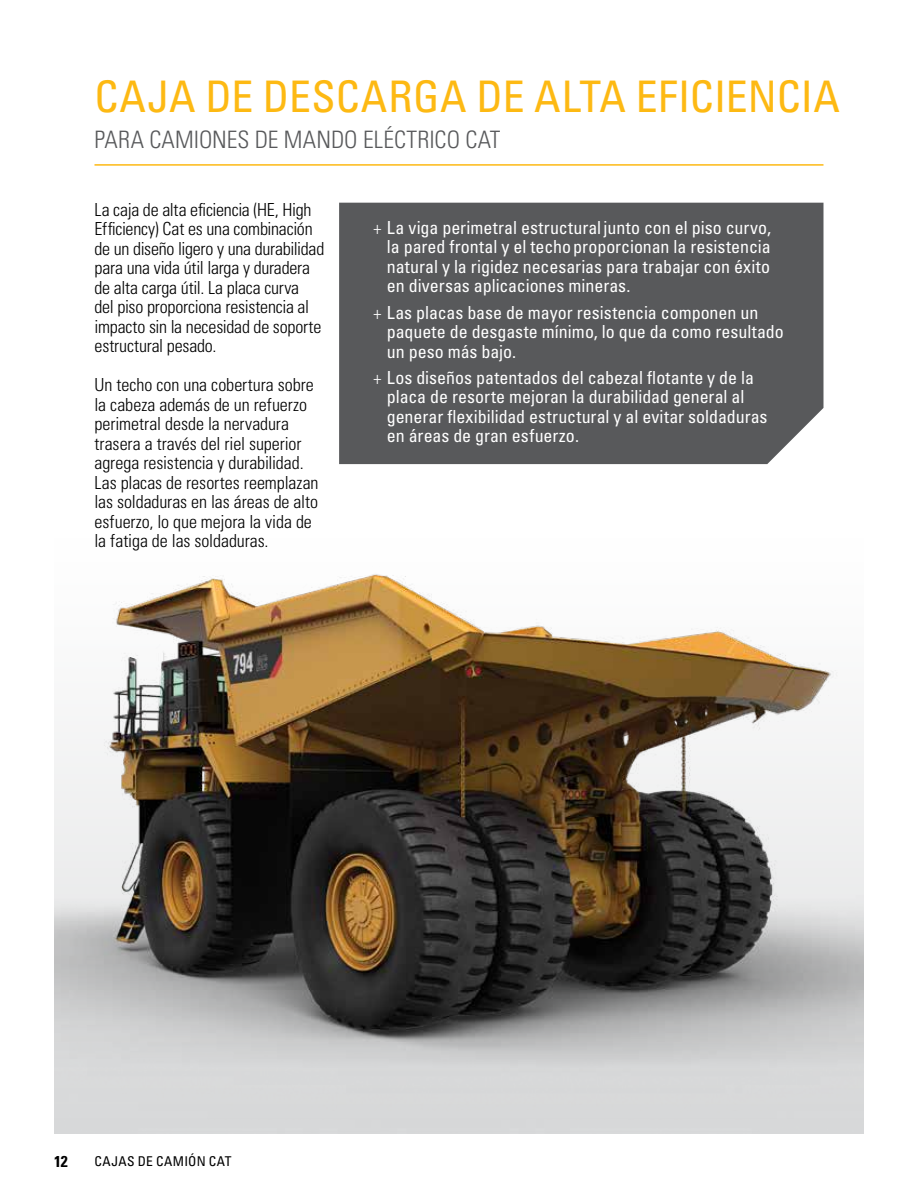
<style>
.page{position:relative;width:918px;height:1188px;background:#fff}
.page>*{position:absolute;margin:0;border:0;box-sizing:border-box;transform-origin:0 0}
.t1{font:condensed 43.5px "Univers LT Std";letter-spacing:.005em;color:#fdb913}
.t2{font:300 condensed 24px "Univers LT Std";color:#58595b}
.t3{font:300 condensed 18px/19.5px "Univers LT Std";letter-spacing:-.005em;color:#000}
.t4{font:condensed 18px/19.5px "Univers LT Std";letter-spacing:-.005em;color:#fff}
.t5{font:700 condensed 15.75px "Univers LT Std";color:#000}
.t6{font:condensed 13.5px "Univers LT Std";letter-spacing:.03em;color:#000}
.s1{font-weight:300}
</style>
<div class="page">
<div style="left:339px;top:203px;width:484px;height:261px;background:#58595b"></div>
<hr style="left:94px;top:164px;width:730px;height:2px;background:#fdb913">
<img style="left:54px;top:574px;width:810px;height:560px">
<h1 class="t1" style="left:94px;top:69px;width:747px">CAJA DE DESCARGA DE ALTA EFICIENCIA</h1>
<h2 class="t2" style="left:94px;top:126px;width:408px">PARA CAMIONES DE MANDO ELÉCTRICO CAT</h2>
<p class="t3" style="left:95px;top:200px;width:231px">La caja de alta eficiencia (HE, High Efficiency) Cat es una combinación de un diseño ligero y una durabilidad para una vida útil larga y duradera de alta carga útil. La placa curva<br>del piso proporciona resistencia al impacto sin la necesidad de soporte estructural pesado.</p>
<p class="t3" style="left:95px;top:375px;width:226px">Un techo con una cobertura sobre la cabeza además de un refuerzo perimetral desde la nervadura trasera a través del riel superior agrega resistencia y durabilidad.<br>Las placas de resortes reemplazan las soldaduras en las áreas de alto esfuerzo, lo que mejora la vida de la fatiga de las soldaduras.</p>
<p class="t4" style="left:387px;top:217px;width:386px;text-align:justify;text-indent:-14px"><span class="s1">+</span> La viga perimetral estructural junto con el piso curvo, la pared frontal y el techoproporcionan la resistencia natural y la rigidez necesarias para trabajar con éxito en diversas aplicaciones mineras.</p>
<p class="t4" style="left:387px;top:302px;width:398px;text-indent:-14px"><span class="s1">+</span> Las placas base de mayor resistencia componen un paquete de desgaste mínimo, lo que da como resultado un peso más bajo.</p>
<p class="t4" style="left:387px;top:367px;width:382px;text-indent:-14px"><span class="s1">+</span> Los diseños patentados del cabezal flotante y de la placa de resorte mejoran la durabilidad general al generar flexibilidad estructural y al evitar soldaduras en áreas de gran esfuerzo.</p>
<p class="t5" style="left:54px;top:1151px;width:15px">12</p>
<p class="t6" style="left:94px;top:1153px;width:139px">CAJAS DE CAMIÓN CAT</p>
</div>
